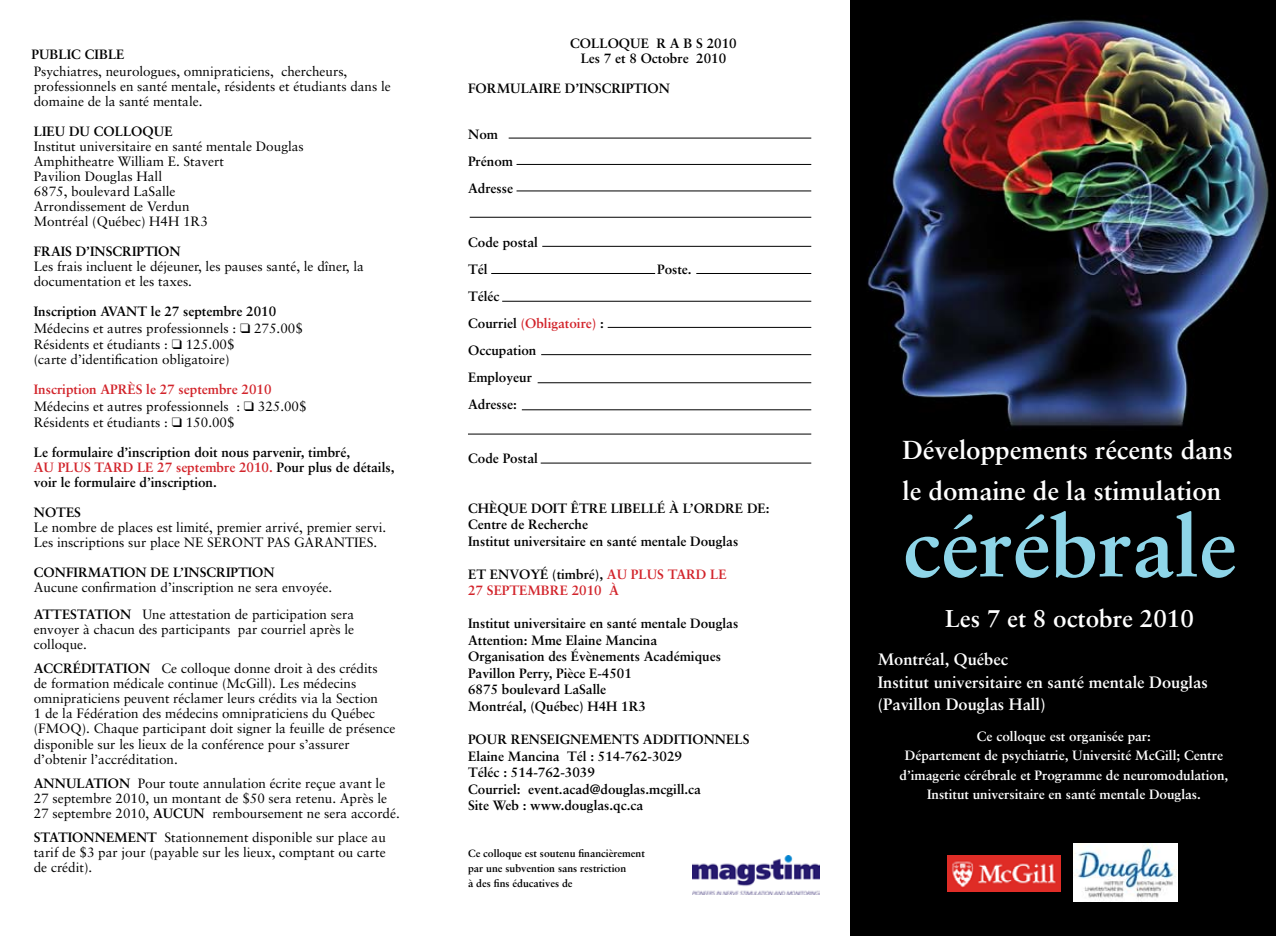
<style>
.page{position:relative;width:1276px;height:936px;background:#fff}
.page>*{position:absolute;margin:0;border:0;box-sizing:border-box;transform-origin:0 0}
.t1{font:700 85.95px "Sabon";color:#8ed5e8}
.t2{font:700 26.1px/40.5px "Sabon";color:#fff}
.t3{font:700 24.3px "Sabon";color:#fff}
.t4{font:700 16.5px/22.5px "Sabon";color:#fff}
.t5{font:13.5px/15px "Sabon";color:#000}
.t6{font:700 13.5px/16.5px "Sabon";color:#000}
.t7{font:700 13.5px/19.5px "Sabon";color:#fff;text-align:center}
.t8{font:700 13.5px/16.5px "Sabon";color:#d2232a}
.t9{font:700 10.5px/15px "Sabon";color:#000}
.s1{font-weight:700}
.s2{font-weight:700;color:#d2232a}
.s3{color:#d2232a}
.s4{color:#000}
</style>
<div class="page">
<img style="left:850px;top:0;width:426px;height:935px">
<img style="left:1073px;top:843px;width:104px;height:58px">
<img style="left:947px;top:855px;width:113px;height:36px">
<hr style="left:508px;top:138px;width:303px;height:1px;background:#000">
<hr style="left:516px;top:164px;width:295px;height:1px;background:#000">
<hr style="left:516px;top:190px;width:295px;height:1px;background:#000">
<hr style="left:470px;top:217px;width:341px;height:1px;background:#000">
<hr style="left:542px;top:246px;width:269px;height:1px;background:#000">
<hr style="left:696px;top:273px;width:115px;height:1px;background:#000">
<hr style="left:491px;top:273px;width:164px;height:1px;background:#000">
<hr style="left:502px;top:301px;width:309px;height:1px;background:#000">
<hr style="left:608px;top:327px;width:203px;height:1px;background:#000">
<hr style="left:541px;top:354px;width:270px;height:1px;background:#000">
<hr style="left:537px;top:382px;width:274px;height:1px;background:#000">
<hr style="left:522px;top:409px;width:289px;height:1px;background:#000">
<hr style="left:468px;top:433px;width:343px;height:1px;background:#000">
<hr style="left:541px;top:462px;width:270px;height:1px;background:#000">
<img style="left:693px;top:855px;width:127px;height:39px">
<p class="t6" style="left:32px;top:46px;width:95px">PUBLIC CIBLE</p>
<p class="t5" style="left:34px;top:64px;width:359px">Psychiatres, neurologues, omnipraticiens, chercheurs, professionnels en santé mentale, résidents et étudiants dans le domaine de la santé mentale.</p>
<p class="t6" style="left:34px;top:123px;width:140px">LIEU DU COLLOQUE</p>
<p class="t5" style="left:34px;top:139px;width:271px">Institut universitaire en santé mentale Douglas<br>Amphitheatre William E. Stavert<br>Pavilion Douglas Hall<br>6875, boulevard LaSalle<br>Arrondissement de Verdun<br>Montréal (Québec) H4H 1R3</p>
<p class="t6" style="left:34px;top:243px;width:148px">FRAIS D’INSCRIPTION</p>
<p class="t5" style="left:34px;top:259px;width:332px">Les frais incluent le déjeuner, les pauses santé, le dîner, la documentation et les taxes.</p>
<p class="t5" style="left:34px;top:303px;width:271px;line-height:16.5px"><span class="s1">Inscription AVANT le 27 septembre 2010<br></span>Médecins et autres professionnels : ❑ 275.00$<br>Résidents et étudiants : ❑ 125.00$</p>
<p class="t5" style="left:34px;top:352px;width:197px">(carte d’identification obligatoire)</p>
<p class="t5" style="left:34px;top:381px;width:274px;line-height:16.5px"><span class="s2">Inscription APRÈS le 27 septembre 2010<br></span>Médecins et autres professionnels : ❑ 325.00$<br>Résidents et étudiants : ❑ 150.00$</p>
<p class="t6" style="left:34px;top:445px;width:362px;line-height:15px">Le formulaire d’inscription doit nous parvenir, timbré,<br><span class="s3">AU PLUS TARD LE 27 septembre 2010.</span> Pour plus de détails, voir le formulaire d’inscription.</p>
<p class="t6" style="left:34px;top:504px;width:49px">NOTES</p>
<p class="t5" style="left:34px;top:520px;width:354px">Le nombre de places est limité, premier arrivé, premier servi.<br>Les inscriptions sur place NE SERONT PAS GARANTIES.</p>
<p class="t6" style="left:34px;top:564px;width:242px">CONFIRMATION DE L’INSCRIPTION</p>
<p class="t5" style="left:34px;top:574px;width:322px;line-height:27px">Aucune confirmation d’inscription ne sera envoyée.<br><span class="s1">ATTESTATION</span> Une attestation de participation sera</p>
<p class="t5" style="left:34px;top:622px;width:322px">envoyer à chacun des participants par courriel après le colloque.</p>
<p class="t5" style="left:34px;top:661px;width:363px"><span class="s1">ACCRÉDITATION</span> Ce colloque donne droit à des crédits<br>de formation médicale continue (McGill). Les médecins omnipraticiens peuvent réclamer leurs crédits via la Section<br>1 de la Fédération des médecins omnipraticiens du Québec (FMOQ). Chaque participant doit signer la feuille de présence disponible sur les lieux de la conférence pour s’assurer d’obtenir l’accréditation.</p>
<p class="t5" style="left:34px;top:775px;width:367px"><span class="s1">ANNULATION</span> Pour toute annulation écrite reçue avant le<br>27 septembre 2010, un montant de $50 sera retenu. Après le<br>27 septembre 2010, <span class="s1">AUCUN</span> remboursement ne sera accordé.</p>
<p class="t5" style="left:34px;top:829px;width:354px;text-align:justify"><span class="s1">STATIONNEMENT</span> Stationnement disponible sur place au tarif de $3 par jour (payable sur les lieux, comptant ou carte de crédit).</p>
<p class="t6" style="left:570px;top:35px;width:168px;line-height:15px;text-align:center">COLLOQUE R A B S 2010<br>Les 7 et 8 Octobre 2010</p>
<p class="t6" style="left:468px;top:79px;width:203px">FORMULAIRE D’INSCRIPTION</p>
<p class="t6" style="left:468px;top:121px;width:47px;line-height:27px">Nom<br>Prénom<br>Adresse</p>
<p class="t6" style="left:468px;top:229px;width:71px;line-height:27px">Code postal<br>Tél</p>
<p class="t6" style="left:468px;top:283px;width:137px;line-height:27px">Téléc<br>Courriel <span class="s3">(Obligatoire)</span> :<br>Occupation<br>Employeur<br>Adresse:</p>
<p class="t6" style="left:657px;top:261px;width:36px">Poste.</p>
<p class="t6" style="left:468px;top:450px;width:71px">Code Postal</p>
<p class="t6" style="left:468px;top:499px;width:303px">CHÈQUE DOIT ÊTRE LIBELLÉ À L’ORDRE DE:<br>Centre de Recherche<br>Institut universitaire en santé mentale Douglas</p>
<p class="t8" style="left:468px;top:565px;width:260px"><span class="s4">ET ENVOYÉ (timbré),</span> AU PLUS TARD LE<br>27 SEPTEMBRE 2010 À</p>
<p class="t6" style="left:468px;top:615px;width:272px">Institut universitaire en santé mentale Douglas Attention: Mme Elaine Mancina<br>Organisation des Évènements Académiques Pavillon Perry, Pièce E-4501<br>6875 boulevard LaSalle<br>Montréal, (Québec) H4H 1R3</p>
<p class="t6" style="left:468px;top:730px;width:283px">POUR RENSEIGNEMENTS ADDITIONNELS<br>Elaine Mancina Tél : 514-762-3029<br>Téléc : 514-762-3039<br>Courriel: event.acad@douglas.mcgill.ca<br>Site Web : www.douglas.qc.ca</p>
<p class="t9" style="left:468px;top:845px;width:178px">Ce colloque est soutenu financièrement par une subvention sans restriction<br>à des fins éducatives de</p>
<h2 class="t2" style="left:902px;top:429px;width:332px">Développements récents dans le domaine de la stimulation</h2>
<h1 class="t1" style="left:902px;top:493px;width:336px">cérébrale</h1>
<h3 class="t3" style="left:945px;top:603px;width:250px">Les 7 et 8 octobre 2010</h3>
<p class="t4" style="left:878px;top:647px;width:332px">Montréal, Québec<br>Institut universitaire en santé mentale Douglas (Pavillon Douglas Hall)</p>
<p class="t7" style="left:899px;top:726px;width:330px">Ce colloque est organisée par:<br>Département de psychiatrie, Université McGill; Centre d’imagerie cérébrale et Programme de neuromodulation, Institut universitaire en santé mentale Douglas.</p>
</div>
